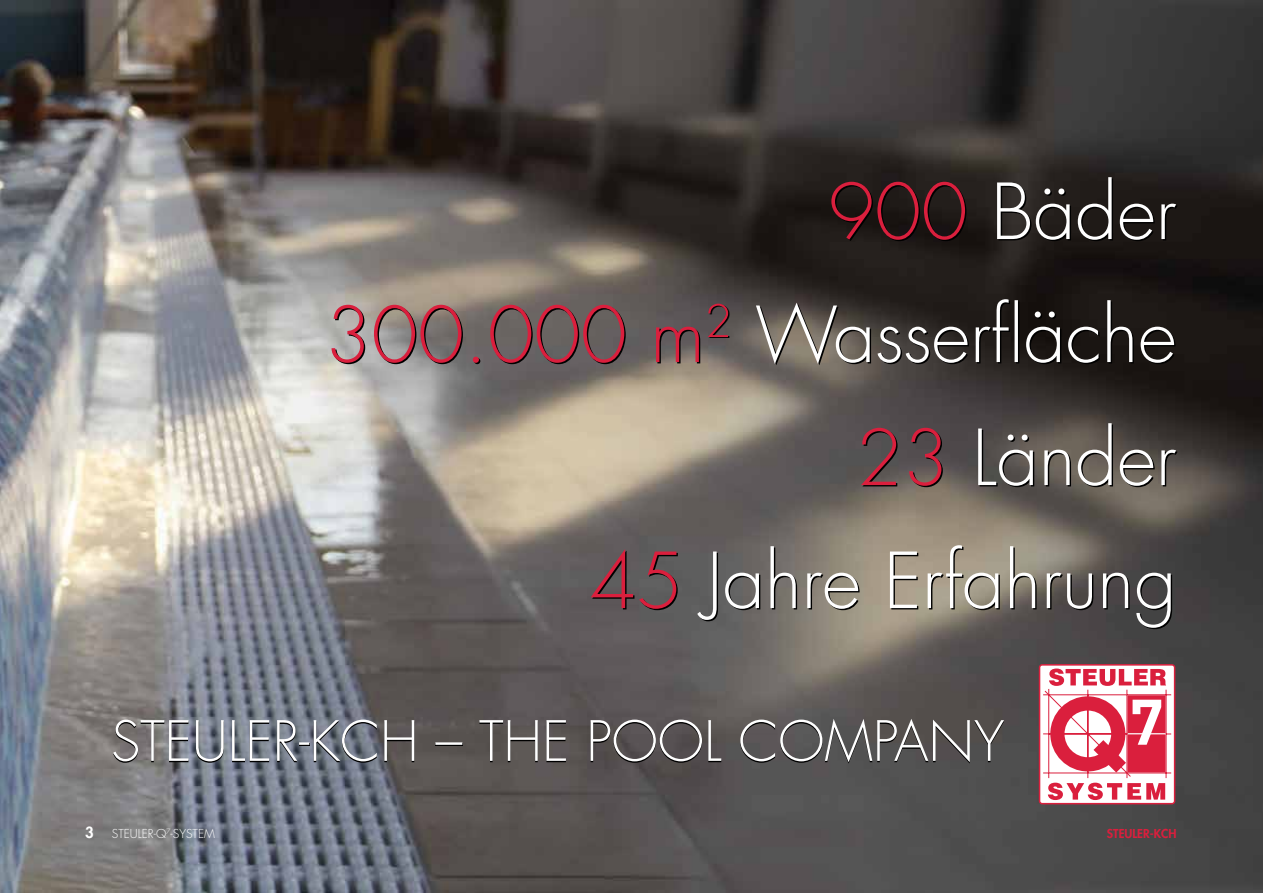
<style>
.page{position:relative;width:1263px;height:893px;background:#fff}
.page>*{position:absolute;margin:0;border:0;box-sizing:border-box;transform-origin:0 0}
.t1{font:300 75px/123px "Futura";color:#000;text-align:right}
.t2{font:300 54px "Futura";color:#000}
.t3{font:300 12px "Futura";color:#fff}
.t4{font:800 12px "Futura";color:#da1f3d}
.s1{font-weight:800;font-size:15px}
</style>
<div class="page">
<img style="left:0;top:0;width:1263px;height:893px">
<svg style="left:113px;top:719px;width:891px;height:43px;background:#7a787a"></svg>
<svg style="left:697px;top:545px;width:474px;height:83px;background:#8a847c"></svg>
<svg style="left:591px;top:550px;width:85px;height:59px;background:#745056"></svg>
<svg style="left:978px;top:423px;width:198px;height:63px;background:#77726d"></svg>
<svg style="left:861px;top:428px;width:80px;height:58px;background:#70494e"></svg>
<svg style="left:756px;top:299px;width:418px;height:65px;background:#544f4b"></svg>
<svg style="left:331px;top:304px;width:397px;height:59px;background:#866568"></svg>
<svg style="left:997px;top:177px;width:179px;height:63px;background:#4c4845"></svg>
<svg style="left:831px;top:182px;width:134px;height:58px;background:#42191d"></svg>
<div style="left:1039px;top:665px;width:135px;height:139px;background:#fff;border-radius:3px"></div>
<div style="left:1039px;top:664px;width:136px;height:140px;border:2px solid #da1f3d;border-radius:3px"></div>
<svg style="left:1043px;top:668px;width:128px;height:132px"></svg>
<p class="t1" style="left:326px;top:152px;width:853px">900 Bäder<br>300.000 m<sup>2</sup> Wasserfläche<br>23 Länder<br>45 Jahre Erfahrung</p>
<p class="t2" style="left:111px;top:708px;width:895px">STEULER-KCH – THE POOL COMPANY</p>
<p class="t3" style="left:85px;top:826px;width:131px"><span class="s1">3</span> STEULER-Q<sup>7</sup>-SYSTEM</p>
<p class="t4" style="left:1107px;top:825px;width:71px">STEULER-KCH</p>
</div>
